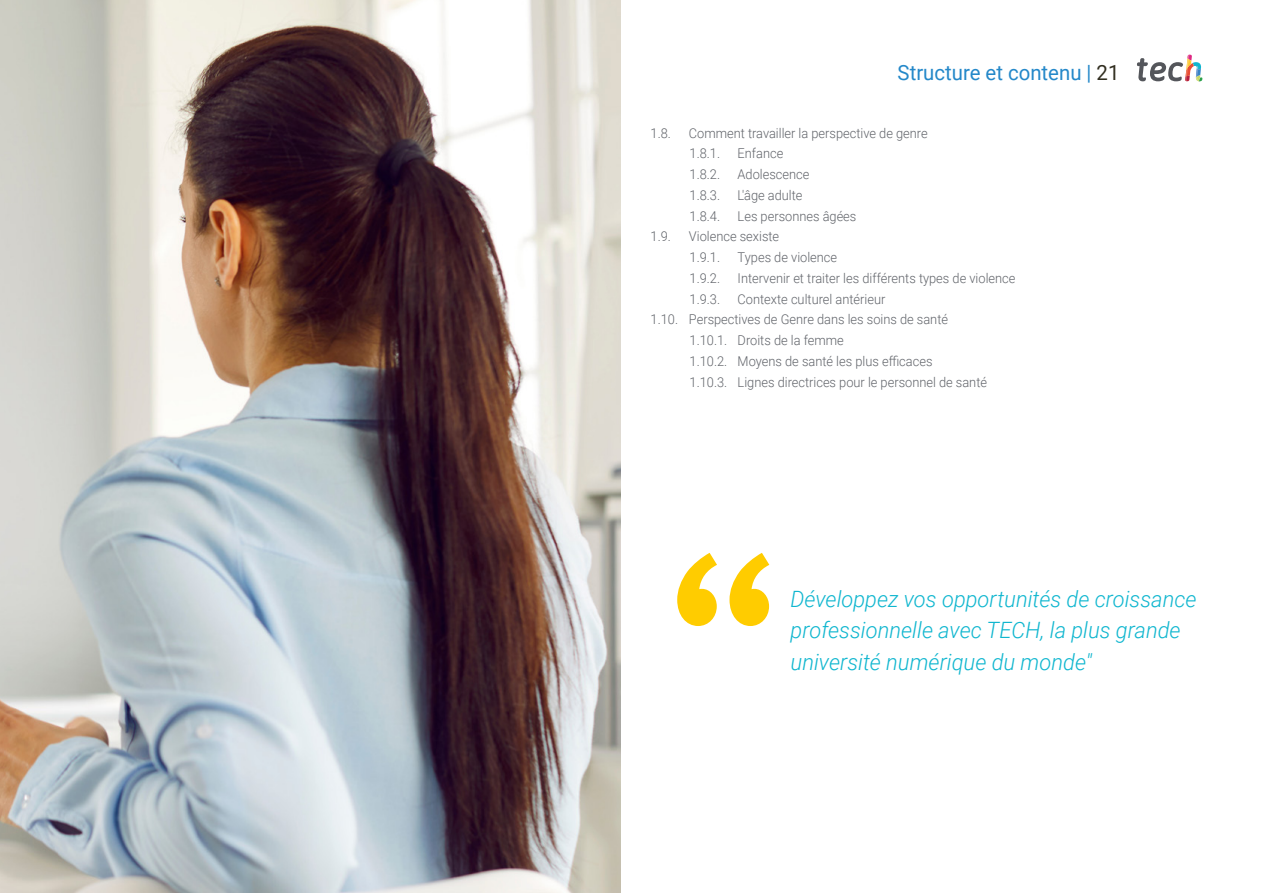
<style>
.page{position:relative;width:1263px;height:893px;background:#fff}
.page>*{position:absolute;margin:0;border:0;box-sizing:border-box;transform-origin:0 0}
.t1{font:italic 300 22.5px/31.5px "Roboto";color:#0fb6cf}
.t2{font:21px "Roboto";color:#2488c9}
.t3{font:300 13.5px/20.7px "Roboto";color:#61646a;scale:.95 1}
.s1{color:#312e20}
</style>
<div class="page">
<img style="left:0;top:0;width:621px;height:893px">
<svg style="left:1137px;top:55px;width:65px;height:27px"></svg>
<svg style="left:677px;top:553px;width:92px;height:73px"></svg>
<h2 class="t2" style="left:898px;top:57px;width:223px">Structure et contenu | <span class="s1">21</span></h2>
<p class="t3" style="left:651px;top:122px;width:23px">1.8.</p>
<p class="t3" style="left:689px;top:122px;width:253px">Comment travailler la perspective de genre<br>1.8.1.</p>
<p class="t3" style="left:738px;top:143px;width:50px">Enfance</p>
<p class="t3" style="left:690px;top:164px;width:34px">1.8.2.</p>
<p class="t3" style="left:738px;top:164px;width:77px">Adolescence</p>
<p class="t3" style="left:690px;top:184px;width:34px">1.8.3.</p>
<p class="t3" style="left:738px;top:184px;width:70px">L'âge adulte</p>
<p class="t3" style="left:690px;top:205px;width:34px">1.8.4.</p>
<p class="t3" style="left:738px;top:205px;width:127px">Les personnes âgées</p>
<p class="t3" style="left:651px;top:226px;width:23px">1.9.</p>
<p class="t3" style="left:689px;top:226px;width:97px">Violence sexiste<br>1.9.1.</p>
<p class="t3" style="left:738px;top:247px;width:106px">Types de violence</p>
<p class="t3" style="left:690px;top:267px;width:34px">1.9.2.</p>
<p class="t3" style="left:738px;top:267px;width:294px">Intervenir et traiter les différents types de violence</p>
<p class="t3" style="left:690px;top:288px;width:34px">1.9.3.</p>
<p class="t3" style="left:738px;top:288px;width:157px">Contexte culturel antérieur</p>
<p class="t3" style="left:651px;top:309px;width:315px">1.10. Perspectives de Genre dans les soins de santé</p>
<p class="t3" style="left:690px;top:330px;width:164px">1.10.1. Droits de la femme</p>
<p class="t3" style="left:690px;top:350px;width:257px">1.10.2. Moyens de santé les plus efficaces</p>
<p class="t3" style="left:690px;top:371px;width:315px">1.10.3. Lignes directrices pour le personnel de santé</p>
<h1 class="t1" style="left:791px;top:582px;width:407px">Développez vos opportunités de croissance professionnelle avec TECH, la plus grande université numérique du monde"</h1>
</div>
